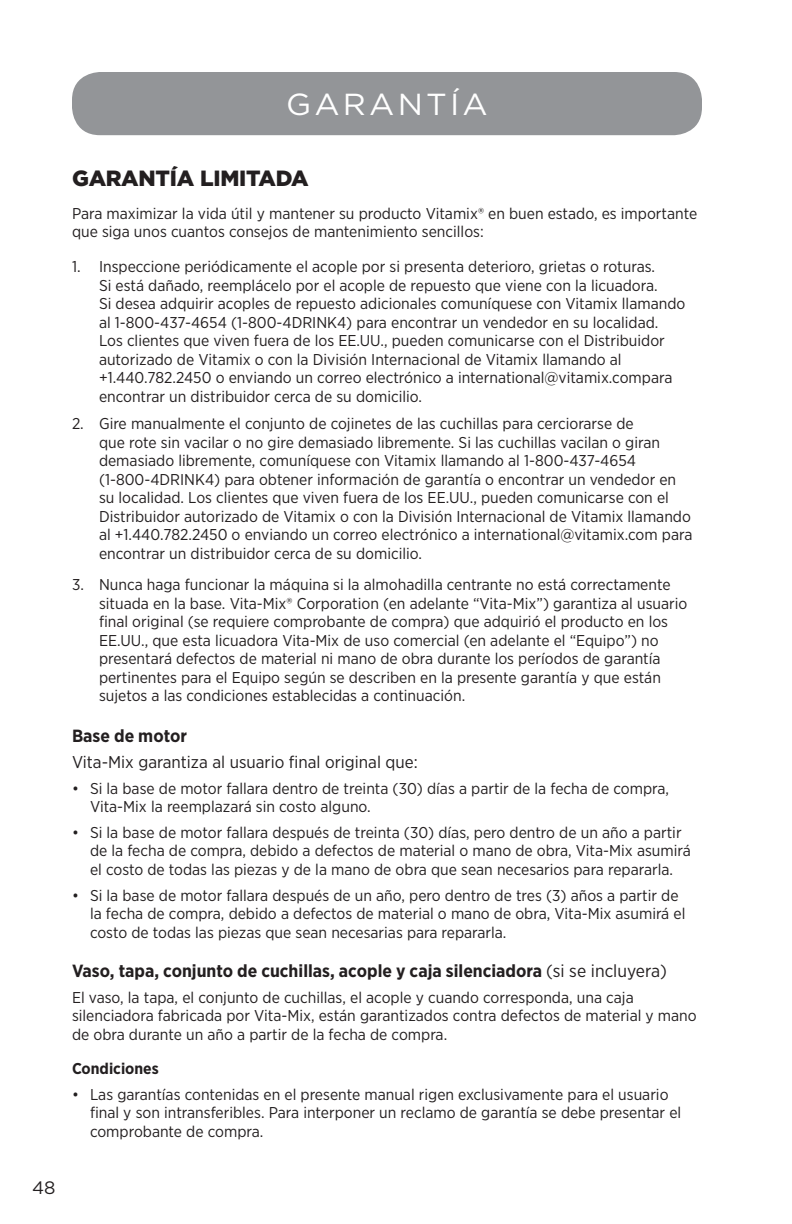
<style>
.page{position:relative;width:792px;height:1224px;background:#fff}
.page>*{position:absolute;margin:0;border:0;box-sizing:border-box;transform-origin:0 0}
.Spanish_Header_copy{font:30.4px "Gotham";letter-spacing:.1em;color:#fff;scale:1.05 1}
.Spanish_Subhead_copy{font:900 22px "Gotham";letter-spacing:-.01em;color:#231f20}
.t1{font:18px "Gotham";color:#231f20}
.Spanish_Paragraph_co{font:700 17.6px "Gotham Narrow";color:#231f20}
.Spanish_Paragraph_co-2{font:17px "Gotham Narrow";color:#231f20}
.Spanish_Paragraph_co-3{font:15.6px/18.4px "Gotham Narrow";color:#231f20}
.Spanish_Paragraph_co-4{font:700 15.6px "Gotham Narrow";color:#231f20}
.s1{font-weight:400}
</style>
<div class="page">
<div style="left:72px;top:72px;width:630px;height:63px;background:#939598;border-radius:28px"></div>
<p class="Spanish_Header_copy" style="left:286px;top:85px;width:194px">GARANTÍA</p>
<p class="t1" style="left:32px;top:1176px;width:25px">48</p>
<p class="Spanish_Subhead_copy" style="left:72px;top:163px;width:238px">GARANTÍA LIMITADA</p>
<p class="Spanish_Paragraph_co-3" style="left:72px;top:204px;width:627px">Para maximizar la vida útil y mantener su producto Vitamix® en buen estado, es importante que siga unos cuantos consejos de mantenimiento sencillos:</p>
<p class="Spanish_Paragraph_co-3" style="left:99px;top:257px;width:588px;text-indent:-27px">1. Inspeccione periódicamente el acople por si presenta deterioro, grietas o roturas.<br>Si está dañado, reemplácelo por el acople de repuesto que viene con la licuadora.<br>Si desea adquirir acoples de repuesto adicionales comuníquese con Vitamix llamando al 1-800-437-4654 (1-800-4DRINK4) para encontrar un vendedor en su localidad.<br>Los clientes que viven fuera de los EE.UU., pueden comunicarse con el Distribuidor autorizado de Vitamix o con la División Internacional de Vitamix llamando al +1.440.782.2450 o enviando un correo electrónico a international@vitamix.compara encontrar un distribuidor cerca de su domicilio.</p>
<p class="Spanish_Paragraph_co-3" style="left:99px;top:414px;width:595px;text-indent:-27px">2. Gire manualmente el conjunto de cojinetes de las cuchillas para cerciorarse de<br>que rote sin vacilar o no gire demasiado libremente. Si las cuchillas vacilan o giran demasiado libremente, comuníquese con Vitamix llamando al 1-800-437-4654 (1-800-4DRINK4) para obtener información de garantía o encontrar un vendedor en su localidad. Los clientes que viven fuera de los EE.UU., pueden comunicarse con el Distribuidor autorizado de Vitamix o con la División Internacional de Vitamix llamando al +1.440.782.2450 o enviando un correo electrónico a international@vitamix.com para encontrar un distribuidor cerca de su domicilio.</p>
<p class="Spanish_Paragraph_co-3" style="left:99px;top:575px;width:590px;text-indent:-27px">3. Nunca haga funcionar la máquina si la almohadilla centrante no está correctamente situada en la base. Vita-Mix® Corporation (en adelante “Vita-Mix”) garantiza al usuario final original (se requiere comprobante de compra) que adquirió el producto en los EE.UU., que esta licuadora Vita-Mix de uso comercial (en adelante el “Equipo”) no presentará defectos de material ni mano de obra durante los períodos de garantía pertinentes para el Equipo según se describen en la presente garantía y que están sujetos a las condiciones establecidas a continuación.</p>
<p class="Spanish_Paragraph_co" style="left:72px;top:725px;width:117px">Base de motor</p>
<p class="Spanish_Paragraph_co-2" style="left:72px;top:751px;width:347px">Vita-Mix garantiza al usuario final original que:</p>
<p class="Spanish_Paragraph_co-3" style="left:90px;top:779px;width:581px;text-indent:-18px">• Si la base de motor fallara dentro de treinta (30) días a partir de la fecha de compra,<br>Vita-Mix la reemplazará sin costo alguno.</p>
<p class="Spanish_Paragraph_co-3" style="left:90px;top:823px;width:602px;text-indent:-18px">• Si la base de motor fallara después de treinta (30) días, pero dentro de un año a partir de la fecha de compra, debido a defectos de material o mano de obra, Vita-Mix asumirá el costo de todas las piezas y de la mano de obra que sean necesarios para repararla.</p>
<p class="Spanish_Paragraph_co-3" style="left:90px;top:886px;width:597px;text-indent:-18px">• Si la base de motor fallara después de un año, pero dentro de tres (3) años a partir de la fecha de compra, debido a defectos de material o mano de obra, Vita-Mix asumirá el costo de todas las piezas que sean necesarias para repararla.</p>
<p class="Spanish_Paragraph_co" style="left:72px;top:959px;width:596px">Vaso, tapa, conjunto de cuchillas, acople y caja silenciadora <span class="s1">(si se incluyera)</span></p>
<p class="Spanish_Paragraph_co-3" style="left:72px;top:988px;width:626px">El vaso, la tapa, el conjunto de cuchillas, el acople y cuando corresponda, una caja silenciadora fabricada por Vita-Mix, están garantizados contra defectos de material y mano de obra durante un año a partir de la fecha de compra.</p>
<p class="Spanish_Paragraph_co-4" style="left:72px;top:1059px;width:88px">Condiciones</p>
<p class="Spanish_Paragraph_co-3" style="left:90px;top:1085px;width:593px;text-indent:-18px">• Las garantías contenidas en el presente manual rigen exclusivamente para el usuario final y son intransferibles. Para interponer un reclamo de garantía se debe presentar el comprobante de compra.</p>
</div>
